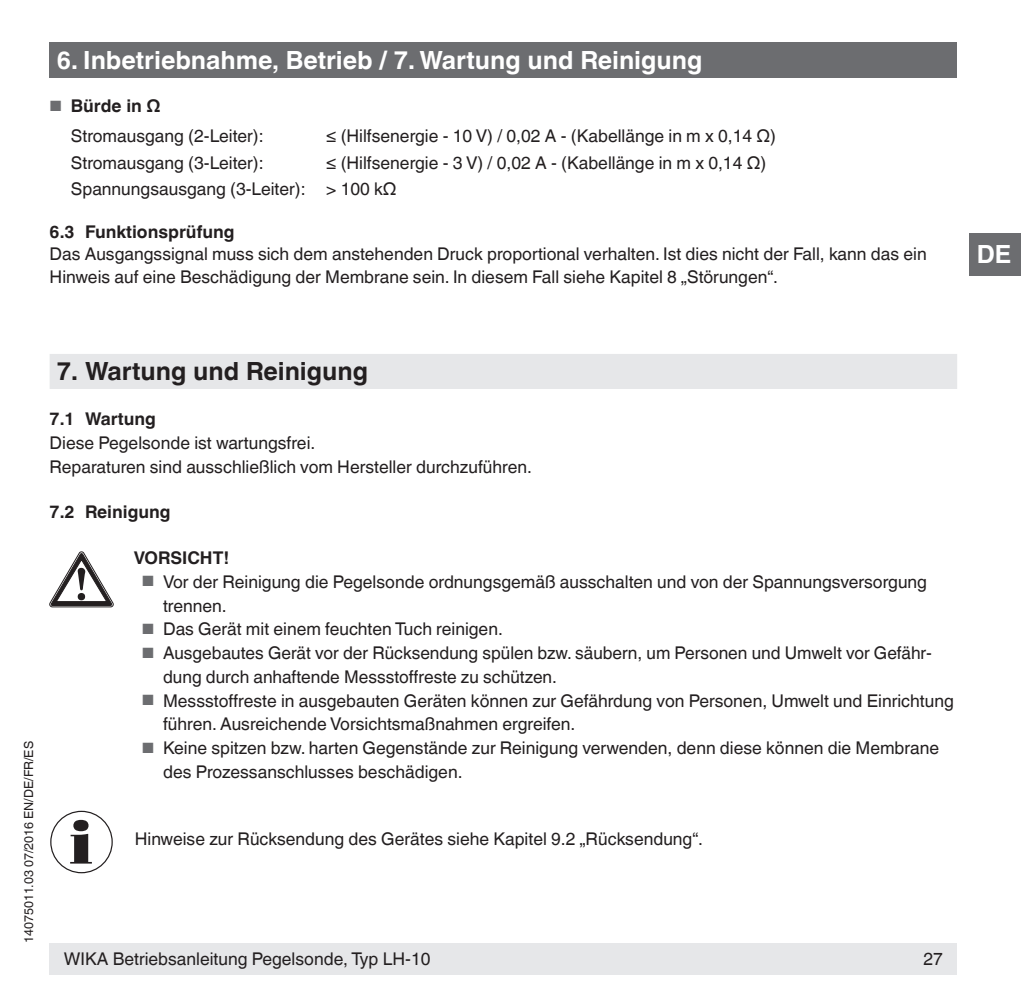
<style>
.page{position:relative;width:1021px;height:1007px;background:#fff}
.page>*{position:absolute;margin:0;border:0;box-sizing:border-box;transform-origin:0 0}
.t1{font:700 25px "Helvetica World";color:#fff}
.t2{font:700 25px "Helvetica World";color:#231f20}
.t3{font:17.5px/23.8px "Helvetica World";color:#231f20}
.t4{font:700 17.5px "Helvetica World";color:#231f20}
.t5{font:12.5px "Helvetica World";color:#231f20}
.s1{font-size:14.75px;color:#6c6d70}
.s2{font-weight:700}
</style>
<div class="page">
<div style="left:50px;top:943px;width:907px;height:31px;background:#e6e7e9"></div>
<div style="left:969px;top:233px;width:51px;height:42px;background:#6c6d70"></div>
<div style="left:50px;top:43px;width:907px;height:35px;background:#6c6d70"></div>
<div style="left:50px;top:354px;width:907px;height:35px;background:#e6e7e9"></div>
<svg style="left:50px;top:551px;width:63px;height:56px"></svg>
<svg style="left:70px;top:819px;width:22px;height:44px"></svg>
<div style="left:50px;top:810px;width:63px;height:63px;border:1px solid #231f20;border-radius:50%"></div>
<h1 class="t1" style="left:57px;top:46px;width:647px">6. Inbetriebnahme, Betrieb / 7. Wartung und Reinigung</h1>
<p class="t3" style="left:71px;top:91px;width:194px;line-height:29.8px;text-indent:-21px"><span class="s1">■</span> <span class="s2">Bürde in Ω<br></span>Stromausgang (2-Leiter):</p>
<p class="t3" style="left:326px;top:124px;width:451px">≤ (Hilfsenergie - 10 V) / 0,02 A - (Kabellänge in m x 0,14 Ω)</p>
<p class="t3" style="left:71px;top:149px;width:697px;line-height:26.8px;text-indent:255px">≤ (Hilfsenergie - 3 V) / 0,02 A - (Kabellänge in m x 0,14 Ω)<br>Spannungsausgang (3-Leiter): &gt; 100 kΩ</p>
<p class="t4" style="left:50px;top:221px;width:186px">6.3 Funktionsprüfung</p>
<p class="t3" style="left:50px;top:243px;width:878px;line-height:22.5px">Das Ausgangssignal muss sich dem anstehenden Druck proportional verhalten. Ist dies nicht der Fall, kann das ein<br>Hinweis auf eine Beschädigung der Membrane sein. In diesem Fall siehe Kapitel 8 „Störungen“.</p>
<p class="t3" style="left:71px;top:151px;width:194px">Stromausgang (3-Leiter):</p>
<h1 class="t1" style="left:976px;top:240px;width:36px">DE</h1>
<p class="t5" style="left:22px;top:943px;width:203px;rotate:-90deg">14075011.03 07/2016 EN/DE/FR/ES</p>
<h1 class="t2" style="left:57px;top:357px;width:313px">7. Wartung und Reinigung</h1>
<p class="t4" style="left:50px;top:409px;width:108px">7.1 Wartung</p>
<p class="t3" style="left:50px;top:431px;width:484px">Diese Pegelsonde ist wartungsfrei.<br>Reparaturen sind ausschließlich vom Hersteller durchzuführen.</p>
<p class="t4" style="left:50px;top:501px;width:122px">7.2 Reinigung</p>
<p class="t4" style="left:134px;top:547px;width:97px">VORSICHT!</p>
<p class="t3" style="left:163px;top:569px;width:765px;text-indent:-21px"><span class="s1">■</span> Vor der Reinigung die Pegelsonde ordnungsgemäß ausschalten und von der Spannungsversorgung trennen.</p>
<p class="t3" style="left:142px;top:617px;width:362px"><span class="s1">■</span> Das Gerät mit einem feuchten Tuch reinigen.</p>
<p class="t3" style="left:163px;top:641px;width:770px;text-indent:-21px"><span class="s1">■</span> Ausgebautes Gerät vor der Rücksendung spülen bzw. säubern, um Personen und Umwelt vor Gefähr&shy;dung durch anhaftende Messstoffreste zu schützen.</p>
<p class="t3" style="left:163px;top:688px;width:792px;text-indent:-21px"><span class="s1">■</span> Messstoffreste in ausgebauten Geräten können zur Gefährdung von Personen, Umwelt und Einrichtung führen. Ausreichende Vorsichtsmaßnahmen ergreifen.</p>
<p class="t3" style="left:163px;top:736px;width:777px;text-indent:-21px"><span class="s1">■</span> Keine spitzen bzw. harten Gegenstände zur Reinigung verwenden, denn diese können die Membrane des Prozessanschlusses beschädigen.</p>
<p class="t3" style="left:135px;top:827px;width:570px">Hinweise zur Rücksendung des Gerätes siehe Kapitel 9.2 „Rücksendung“.</p>
<p class="t3" style="left:64px;top:947px;width:368px">WIKA Betriebsanleitung Pegelsonde, Typ LH-10</p>
<p class="t3" style="left:923px;top:947px;width:21px">27</p>
</div>
